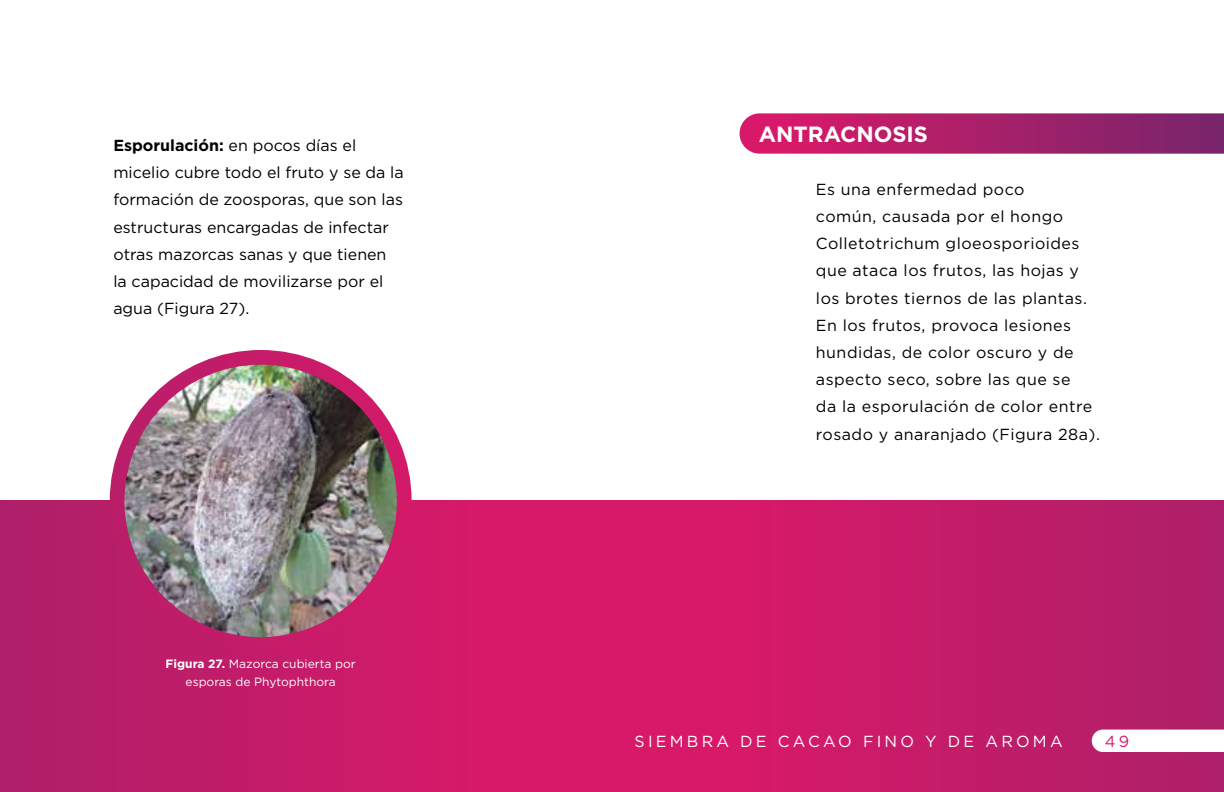
<style>
.page{position:relative;width:1224px;height:792px;background:#fff}
.page>*{position:absolute;margin:0;border:0;box-sizing:border-box;transform-origin:0 0}
.t1{font:700 22px "Gotham";color:#fff}
.t2{font:16px/27.2px "Gotham";letter-spacing:.03em;color:#000}
.t3{font:16px/27.2px "Gotham";color:#000}
.t4{font:16px "Gotham";letter-spacing:.2em;color:#fff}
.t5{font:16px "Gotham";color:#d71869}
.t6{font:12px/18px "Gotham";color:#fff;text-align:center}
.s1{font-weight:700}
</style>
<div class="page">
<div style="left:0;top:501px;width:612px;height:291px;background:linear-gradient(to right,#af1f69,#de1869)"></div>
<div style="left:612px;top:501px;width:612px;height:291px;background:linear-gradient(to right,#de1869,#af2069)"></div>
<svg style="left:740px;top:113px;width:484px;height:41px;background:#ac256d"></svg>
<svg style="left:1092px;top:730px;width:132px;height:22px"></svg>
<img style="left:117px;top:357px;width:285px;height:285px">
<div style="left:110px;top:350px;width:302px;height:302px;border:15px solid #fff;border-radius:50%"></div>
<p class="t3" style="left:113px;top:131px;width:292px"><span class="s1">Esporulación:</span> en pocos días el micelio cubre todo el fruto y se da la formación de zoosporas, que son las estructuras encargadas de infectar otras mazorcas sanas y que tienen la capacidad de movilizarse por el agua (Figura 27).</p>
<p class="t6" style="left:166px;top:655px;width:192px"><span class="s1">Figura 27.</span> Mazorca cubierta por esporas de Phytophthora</p>
<h1 class="t1" style="left:759px;top:120px;width:171px">ANTRACNOSIS</h1>
<p class="t2" style="left:816px;top:175px;width:285px">Es una enfermedad poco<br>común, causada por el hongo<br>Colletotrichum gloeosporioides que ataca los frutos, las hojas y los brotes tiernos de las plantas.<br>En los frutos, provoca lesiones hundidas, de color oscuro y de aspecto seco, sobre las que se<br>da la esporulación de color entre rosado y anaranjado (Figura 28a).</p>
<p class="t4" style="left:635px;top:731px;width:430px">SIEMBRA DE CACAO FINO Y DE AROMA</p>
<p class="t5" style="left:1105px;top:731px;width:26px">49</p>
</div>
